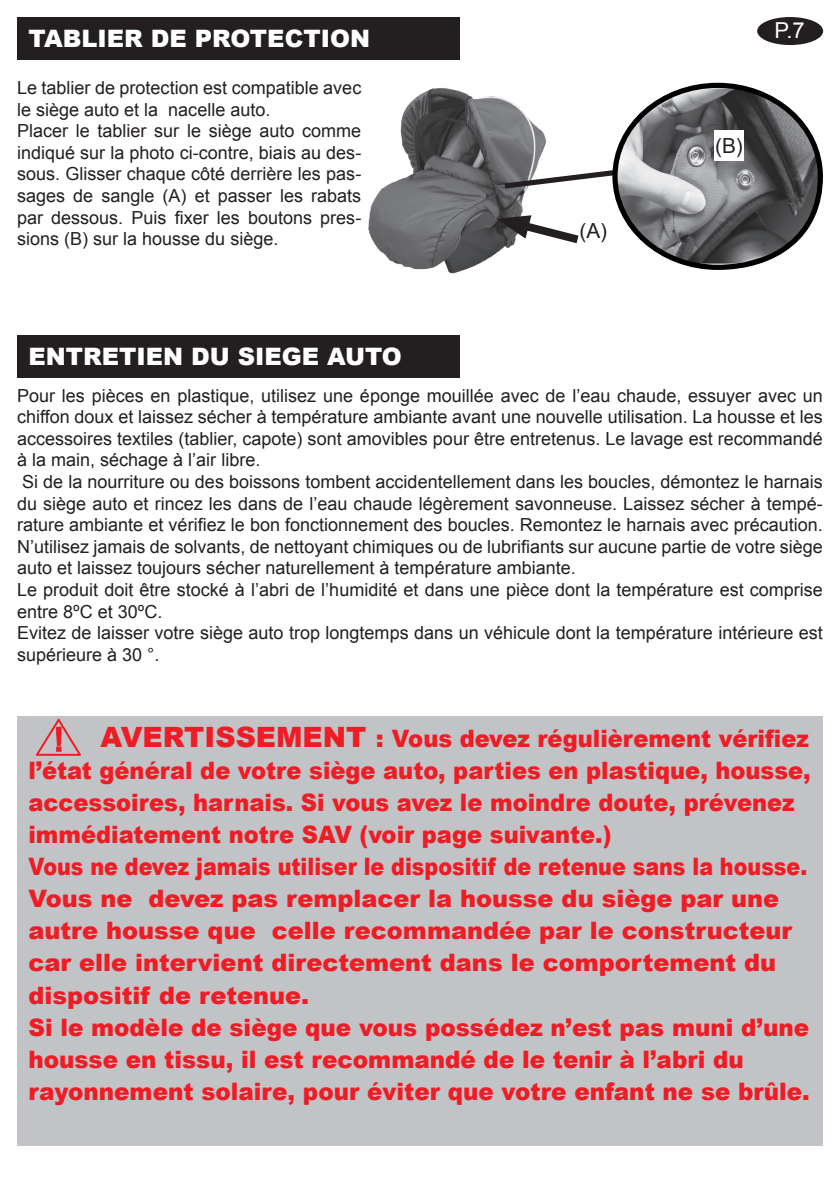
<style>
.page{position:relative;width:840px;height:1191px;background:#fff}
.page>*{position:absolute;margin:0;border:0;box-sizing:border-box;transform-origin:0 0}
.t1{font:900 24px/32px "Arial";color:#ee1c25}
.t2{font:900 24px/32px "Arial";color:#ee1c25;scale:.96 1}
.t3{font:900 24px "Arial";color:#ee1c25;scale:.86 1}
.t4{font:900 24px "Arial";color:#fff}
.t5{font:22px "Arial";color:#fff}
.t6{font:20.8px "Arial";color:#231f20}
.t7{font:18px/21.6px "Arial";color:#231f20}
.s1{font-size:28px}
</style>
<div class="page">
<div style="left:756px;top:17px;width:66px;height:28px;background:#231f20;border-radius:50%"></div>
<div style="left:17px;top:335px;width:442px;height:43px;background:#231f20"></div>
<div style="left:17px;top:17px;width:442px;height:43px;background:#231f20"></div>
<img style="left:368px;top:88px;width:179px;height:186px">
<svg style="left:499px;top:161px;width:113px;height:31px"></svg>
<img style="left:615px;top:88px;width:204px;height:176px">
<div style="left:612px;top:83px;width:210px;height:187px;border:5px solid #000;border-radius:50%"></div>
<svg style="left:496px;top:214px;width:83px;height:35px"></svg>
<div style="left:713px;top:130px;width:30px;height:30px;background:#fff"></div>
<div style="left:17px;top:716px;width:805px;height:429px;background:#c2c3c6"></div>
<svg style="left:36px;top:719px;width:45px;height:37px"></svg>
<hr style="left:37px;top:754px;width:43px;height:2px;background:#ee1c25">
<p class="t4" style="left:28px;top:23px;width:343px">TABLIER DE PROTECTION</p>
<p class="t7" style="left:17px;top:77px;width:345px">Le tablier de protection est compatible avec le siège auto et la nacelle auto.</p>
<p class="t7" style="left:17px;top:120px;width:345px;text-align:justify">Placer le tablier sur le siège auto comme indiqué sur la photo ci-contre, biais au des&shy;sous. Glisser chaque côté derrière les pas&shy;sages de sangle (A) et passer les rabats par dessous. Puis fixer les boutons pres&shy;sions (B) sur la housse du siège.</p>
<p class="t4" style="left:28px;top:342px;width:374px">ENTRETIEN DU SIEGE AUTO</p>
<p class="t6" style="left:579px;top:217px;width:29px">(A)</p>
<p class="t5" style="left:774px;top:16px;width:32px">P.7</p>
<p class="t6" style="left:714px;top:132px;width:29px">(B)</p>
<p class="t7" style="left:17px;top:385px;width:807px;text-align:justify">Pour les pièces en plastique, utilisez une éponge mouillée avec de l’eau chaude, essuyer avec un chiffon doux et laissez sécher à température ambiante avant une nouvelle utilisation. La housse et les accessoires textiles (tablier, capote) sont amovibles pour être entretenus. Le lavage est recommandé à la main, séchage à l’air libre.</p>
<p class="t7" style="left:17px;top:471px;width:807px;text-align:justify">Si de la nourriture ou des boissons tombent accidentellement dans les boucles, démontez le harnais du siège auto et rincez les dans de l’eau chaude légèrement savonneuse. Laissez sécher à tempé&shy;rature ambiante et vérifiez le bon fonctionnement des boucles. Remontez le harnais avec précaution.<br>N’utilisez jamais de solvants, de nettoyant chimiques ou de lubrifiants sur aucune partie de votre siège auto et laissez toujours sécher naturellement à température ambiante.</p>
<p class="t7" style="left:17px;top:579px;width:807px">Le produit doit être stocké à l’abri de l’humidité et dans une pièce dont la température est comprise entre 8ºC et 30ºC.</p>
<p class="t7" style="left:17px;top:622px;width:807px">Evitez de laisser votre siège auto trop longtemps dans un véhicule dont la température intérieure est supérieure à 30 °.</p>
<p class="t1" style="left:28px;top:723px;width:783px;text-indent:72px"><span class="s1">AVERTISSEMENT</span> : Vous devez régulièrement vérifiez l’état général de votre siège auto, parties en plastique, housse, accessoires, harnais. Si vous avez le moindre doute, prévenez immédiatement notre SAV (voir page suivante.)</p>
<p class="t3" style="left:28px;top:852px;width:906px">Vous ne devez jamais utiliser le dispositif de retenue sans la housse.</p>
<p class="t1" style="left:28px;top:883px;width:765px">Vous ne devez pas remplacer la housse du siège par une autre housse que celle recommandée par le constructeur car elle intervient directement dans le comportement du dispositif de retenue.</p>
<p class="t2" style="left:28px;top:1011px;width:815px">Si le modèle de siège que vous possédez n’est pas muni d’une housse en tissu, il est recommandé de le tenir à l’abri du rayonnement solaire, pour éviter que votre enfant ne se brûle.</p>
</div>
